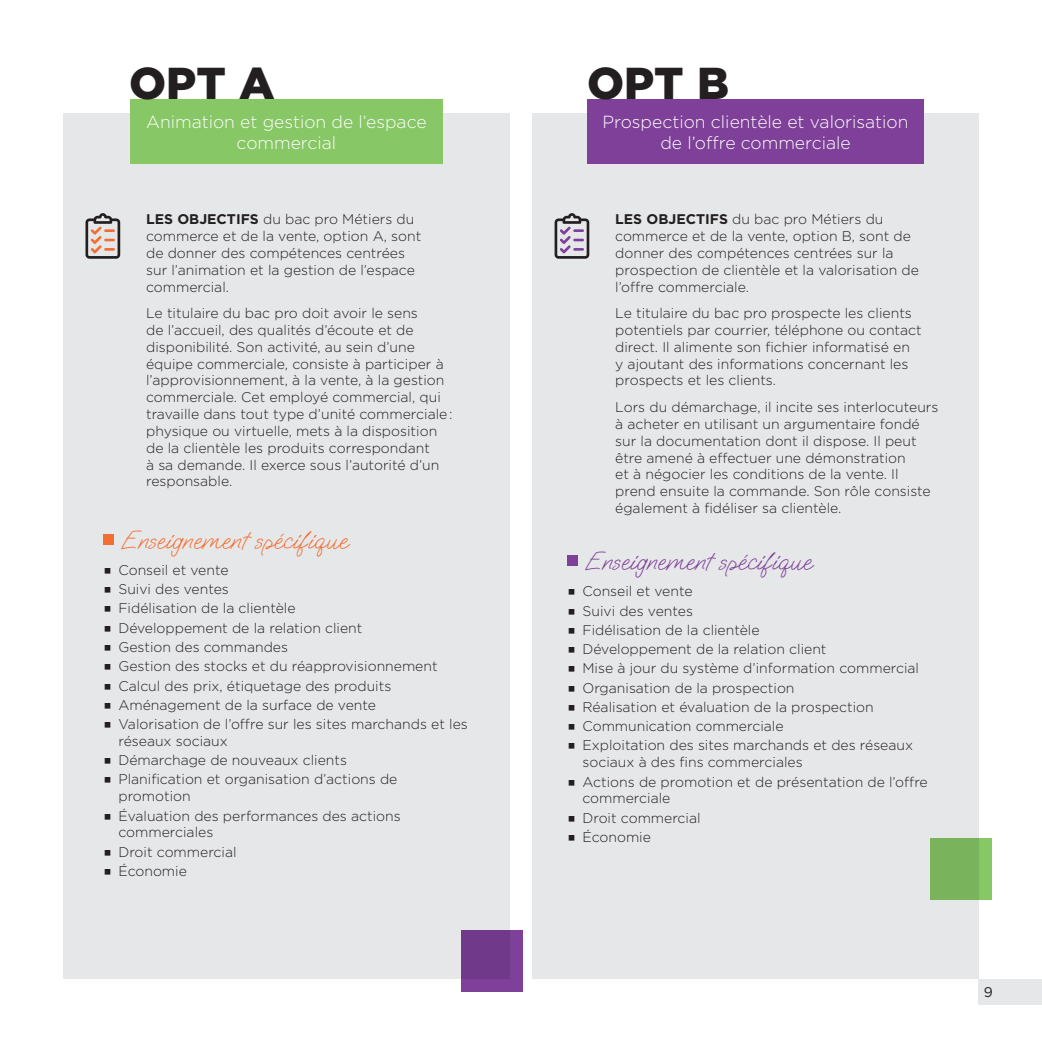
<style>
.page{position:relative;width:1042px;height:1042px;background:#fff}
.page>*{position:absolute;margin:0;border:0;box-sizing:border-box;transform-origin:0 0}
.t1{font:900 44.62px "Gotham";color:#231f20}
.t2{font:26.25px "Oooh Baby";color:#f26e32}
.t3{font:26.25px "Oooh Baby";color:#7e4098}
.t4{font:300 17.5px/21px "Gotham";color:#fff;text-align:center}
.t5{font:300 14px/16.8px "Gotham";color:#231f20}
.t6{font:14px "Gotham";color:#231f20}
.s1{font-weight:700}
.s2{font-family:"Letter Gothic Std";font-weight:400}
</style>
<div class="page">
<div style="left:979px;top:979px;width:63px;height:25px;background:#e6e7e9"></div>
<div style="left:532px;top:113px;width:447px;height:866px;background:#e6e7e9"></div>
<div style="left:63px;top:113px;width:447px;height:866px;background:#e6e7e9"></div>
<div style="left:130px;top:99px;width:313px;height:64px;background:#87c765"></div>
<div style="left:104px;top:534px;width:10px;height:10px;background:#f26e32"></div>
<div style="left:567px;top:555px;width:11px;height:11px;background:#7e4098"></div>
<div style="left:587px;top:99px;width:337px;height:64px;background:#7e4098"></div>
<svg style="left:85px;top:213px;width:35px;height:46px"></svg>
<svg style="left:554px;top:213px;width:35px;height:46px"></svg>
<div style="left:461px;top:930px;width:61px;height:61px;background:linear-gradient(to right,#703989,#7a3e94)"></div>
<div style="left:930px;top:839px;width:61px;height:61px;background:linear-gradient(to right,#75af5a,#82c062)"></div>
<h1 class="t1" style="left:129px;top:52px;width:147px">OPT A</h1>
<p class="t4" style="left:146px;top:110px;width:282px">Animation et gestion de l’espace commercial</p>
<p class="t5" style="left:146px;top:211px;width:277px"><span class="s1">LES OBJECTIFS</span> du bac pro Métiers du commerce et de la vente, option A, sont de donner des compétences centrées sur l’animation et la gestion de l’espace commercial.</p>
<p class="t5" style="left:146px;top:304px;width:308px">Le titulaire du bac pro doit avoir le sens<br>de l’accueil, des qualités d’écoute et de disponibilité. Son activité, au sein d’une équipe commerciale, consiste à participer à l’approvisionnement, à la vente, à la gestion commerciale. Cet employé commercial, qui travaille dans tout type d’unité commerciale : physique ou virtuelle, mets à la disposition de la clientèle les produits correspondant<br>à sa demande. Il exerce sous l’autorité d’un responsable.</p>
<h2 class="t2" style="left:121px;top:522px;width:227px">Enseignement spécifique</h2>
<p class="t5" style="left:104px;top:561px;width:127px"><span class="s2">■</span> Conseil et vente</p>
<p class="t5" style="left:104px;top:580px;width:127px"><span class="s2">■</span> Suivi des ventes</p>
<p class="t5" style="left:104px;top:600px;width:193px"><span class="s2">■</span> Fidélisation de la clientèle</p>
<p class="t5" style="left:104px;top:619px;width:260px"><span class="s2">■</span> Développement de la relation client</p>
<p class="t5" style="left:104px;top:638px;width:186px"><span class="s2">■</span> Gestion des commandes</p>
<p class="t5" style="left:104px;top:657px;width:335px"><span class="s2">■</span> Gestion des stocks et du réapprovisionnement</p>
<p class="t5" style="left:104px;top:677px;width:289px"><span class="s2">■</span> Calcul des prix, étiquetage des produits</p>
<p class="t5" style="left:104px;top:696px;width:274px"><span class="s2">■</span> Aménagement de la surface de vente</p>
<p class="t5" style="left:118px;top:715px;width:351px;text-indent:-15px"><span class="s2">■</span> Valorisation de l’offre sur les sites marchands et les réseaux sociaux</p>
<p class="t5" style="left:104px;top:751px;width:245px"><span class="s2">■</span> Démarchage de nouveaux clients</p>
<p class="t5" style="left:118px;top:771px;width:280px;text-indent:-15px"><span class="s2">■</span> Planification et organisation d’actions de promotion</p>
<p class="t5" style="left:118px;top:807px;width:284px;text-indent:-15px"><span class="s2">■</span> Évaluation des performances des actions commerciales</p>
<p class="t5" style="left:104px;top:843px;width:135px"><span class="s2">■</span> Droit commercial</p>
<p class="t5" style="left:104px;top:862px;width:85px"><span class="s2">■</span> Économie</p>
<h1 class="t1" style="left:587px;top:52px;width:143px">OPT B</h1>
<p class="t4" style="left:602px;top:110px;width:308px">Prospection clientèle et valorisation de l’offre commerciale</p>
<p class="t5" style="left:615px;top:211px;width:305px"><span class="s1">LES OBJECTIFS</span> du bac pro Métiers du commerce et de la vente, option B, sont de donner des compétences centrées sur la prospection de clientèle et la valorisation de l’offre commerciale.</p>
<p class="t5" style="left:615px;top:304px;width:308px">Le titulaire du bac pro prospecte les clients potentiels par courrier, téléphone ou contact direct. Il alimente son fichier informatisé en<br>y ajoutant des informations concernant les prospects et les clients.</p>
<p class="t5" style="left:615px;top:398px;width:325px">Lors du démarchage, il incite ses interlocuteurs à acheter en utilisant un argumentaire fondé sur la documentation dont il dispose. Il peut être amené à effectuer une démonstration<br>et à négocier les conditions de la vente. Il prend ensuite la commande. Son rôle consiste également à fidéliser sa clientèle.</p>
<h2 class="t3" style="left:585px;top:543px;width:227px">Enseignement spécifique</h2>
<p class="t5" style="left:567px;top:582px;width:127px"><span class="s2">■</span> Conseil et vente</p>
<p class="t5" style="left:567px;top:602px;width:127px"><span class="s2">■</span> Suivi des ventes</p>
<p class="t5" style="left:567px;top:621px;width:193px"><span class="s2">■</span> Fidélisation de la clientèle</p>
<p class="t5" style="left:567px;top:640px;width:260px"><span class="s2">■</span> Développement de la relation client</p>
<p class="t5" style="left:567px;top:659px;width:353px"><span class="s2">■</span> Mise à jour du système d’information commercial</p>
<p class="t5" style="left:567px;top:679px;width:228px"><span class="s2">■</span> Organisation de la prospection</p>
<p class="t5" style="left:567px;top:698px;width:308px"><span class="s2">■</span> Réalisation et évaluation de la prospection</p>
<p class="t5" style="left:567px;top:717px;width:217px"><span class="s2">■</span> Communication commerciale</p>
<p class="t5" style="left:582px;top:737px;width:332px;text-indent:-15px"><span class="s2">■</span> Exploitation des sites marchands et des réseaux sociaux à des fins commerciales</p>
<p class="t5" style="left:582px;top:773px;width:347px;text-indent:-15px"><span class="s2">■</span> Actions de promotion et de présentation de l’offre commerciale</p>
<p class="t5" style="left:567px;top:809px;width:135px"><span class="s2">■</span> Droit commercial</p>
<p class="t5" style="left:567px;top:828px;width:85px"><span class="s2">■</span> Économie</p>
<p class="t6" style="left:984px;top:983px;width:11px">9</p>
</div>
